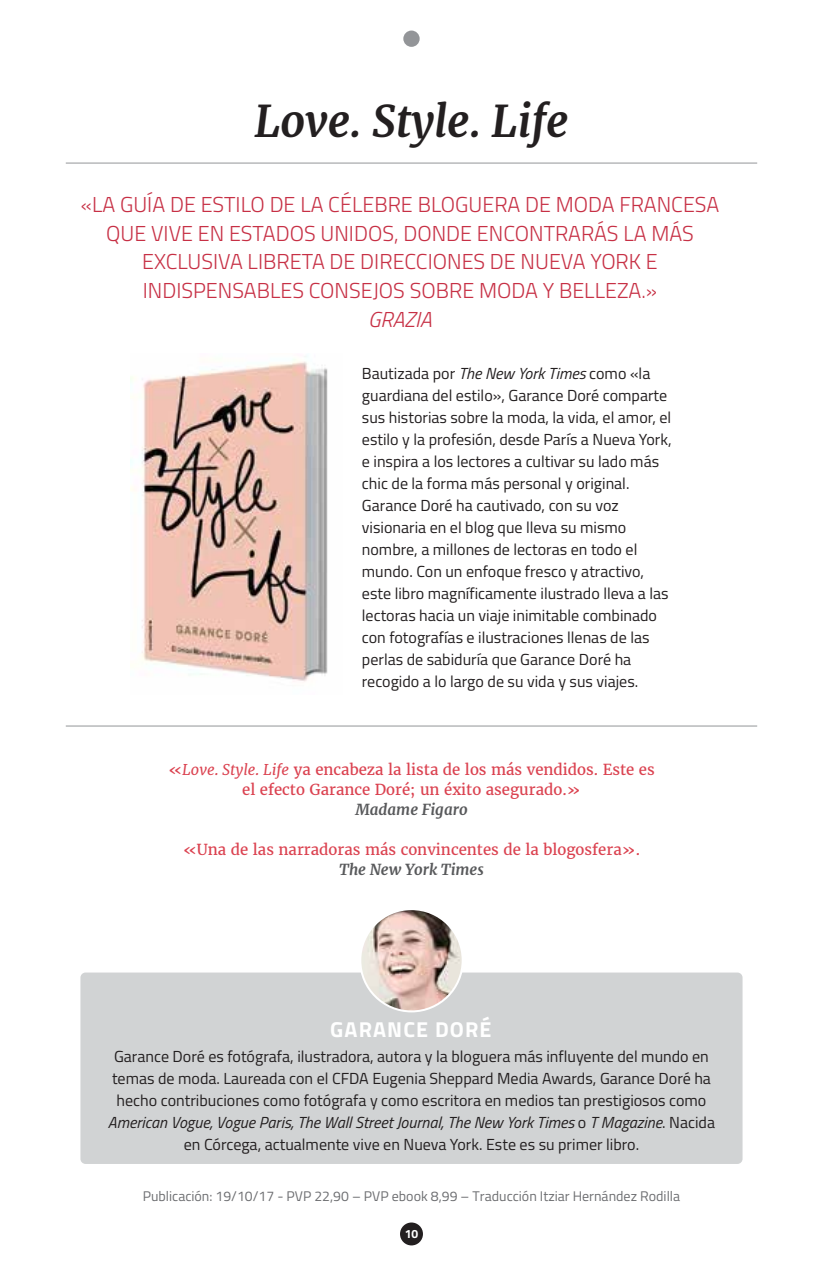
<style>
.page{position:relative;width:823px;height:1276px;background:#fff}
.page>*{position:absolute;margin:0;border:0;box-sizing:border-box;transform-origin:0 0}
.t1{font:italic 700 43.2px "Merriweather";color:#231f20}
.t2{font:300 21.6px/28.8px "Titillium";color:#c73045;text-align:center}
.t3{font:700 21.6px "Titillium";letter-spacing:.05em;color:#fff}
.t4{font:italic 300 21.6px "Titillium";color:#c73045}
.t5{font:16px/22px "Titillium";color:#231f20}
.t6{font:15px/20px "Merriweather";color:#db4250;text-align:center}
.t7{font:italic 700 15px "Merriweather";color:#58595b}
.t8{font:14px "Titillium";color:#6d6e71}
.t9{font:700 12px "Titillium";color:#fff}
.s1{font-style:italic}
</style>
<div class="page">
<div style="left:400px;top:1222px;width:22px;height:23px;background:#231f20;border-radius:50%"></div>
<hr style="left:66px;top:163px;width:690px;height:1px;background:#939598">
<hr style="left:66px;top:725px;width:690px;height:1px;background:#939598">
<div style="left:403px;top:31px;width:16px;height:16px;background:#939598;border-radius:50%"></div>
<div style="left:80px;top:972px;width:662px;height:192px;background:#d1d3d4;border-radius:5px"></div>
<img style="left:360px;top:909px;width:102px;height:102px;border-radius:51px">
<div style="left:359px;top:908px;width:104px;height:104px;border:2px solid #fff;border-radius:50%"></div>
<img style="left:130px;top:355px;width:198px;height:327px">
<h1 class="t1" style="left:254px;top:95px;width:315px">Love. Style. Life</h1>
<h2 class="t2" style="left:81px;top:189px;width:639px">«LA GUÍA DE ESTILO DE LA CÉLEBRE BLOGUERA DE MODA FRANCESA QUE VIVE EN ESTADOS UNIDOS, DONDE ENCONTRARÁS LA MÁS EXCLUSIVA LIBRETA DE DIRECCIONES DE NUEVA YORK E INDISPENSABLES CONSEJOS SOBRE MODA Y BELLEZA.»</h2>
<h2 class="t4" style="left:368px;top:304px;width:65px">GRAZIA</h2>
<p class="t5" style="left:362px;top:362px;width:311px">Bautizada por <span class="s1">The New York Times</span> como «la guardiana del estilo», Garance Doré comparte sus historias sobre la moda, la vida, el amor, el estilo y la profesión, desde París a Nueva York, e inspira a los lectores a cultivar su lado más chic de la forma más personal y original.<br>Garance Doré ha cautivado, con su voz visionaria en el blog que lleva su mismo nombre, a millones de lectoras en todo el mundo. Con un enfoque fresco y atractivo, este libro magníficamente ilustrado lleva a las lectoras hacia un viaje inimitable combinado con fotografías e ilustraciones llenas de las perlas de sabiduría que Garance Doré ha recogido a lo largo de su vida y sus viajes.</p>
<p class="t6" style="left:168px;top:759px;width:487px">«<span class="s1">Love. Style. Life</span> ya encabeza la lista de los más vendidos. Este es el efecto Garance Doré; un éxito asegurado.»</p>
<p class="t7" style="left:355px;top:800px;width:114px">Madame Figaro</p>
<p class="t6" style="left:183px;top:839px;width:458px">«Una de las narradoras más convincentes de la blogosfera».</p>
<p class="t7" style="left:339px;top:860px;width:146px">The New York Times</p>
<h2 class="t3" style="left:330px;top:1013px;width:163px">GARANCE DORÉ</h2>
<p class="t5" style="left:108px;top:1045px;width:608px;text-align:center">Garance Doré es fotógrafa, ilustradora, autora y la bloguera más influyente del mundo en temas de moda. Laureada con el CFDA Eugenia Sheppard Media Awards, Garance Doré ha hecho contribuciones como fotógrafa y como escritora en medios tan prestigiosos como <span class="s1">American Vogue, Vogue Paris, The Wall Street Journal, The New York Times</span> o <span class="s1">T Magazine</span>. Nacida en Córcega, actualmente vive en Nueva York. Este es su primer libro.</p>
<p class="t8" style="left:143px;top:1186px;width:538px">Publicación: 19/10/17 - PVP 22,90 – PVP ebook 8,99 – Traducción Itziar Hernández Rodilla</p>
<p class="t9" style="left:404px;top:1224px;width:15px">10</p>
</div>
